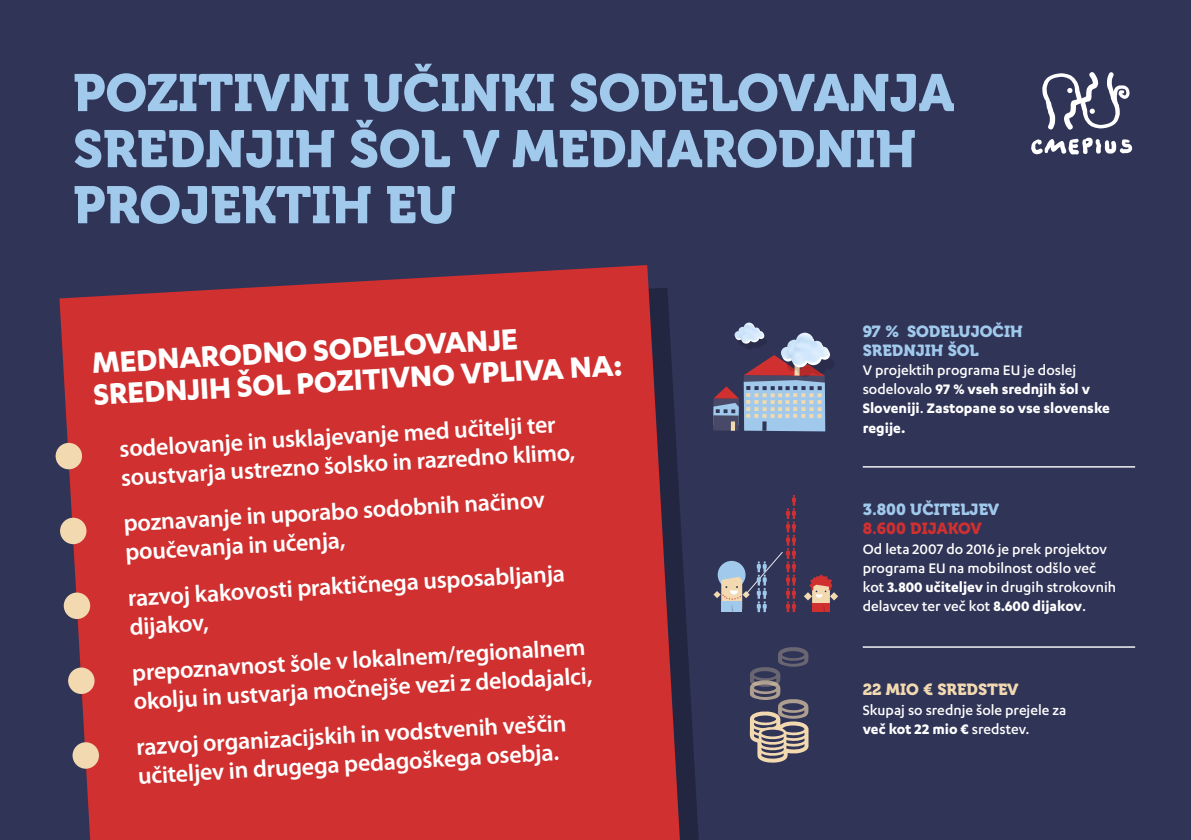
<style>
.page{position:relative;width:1191px;height:840px;background:#fff}
.page>*{position:absolute;margin:0;border:0;box-sizing:border-box;transform-origin:0 0}
.t1{font:52px "Museo 900";color:#a0c9ec}
.t2{font:700 34px/32.8px "Karbon";color:#fff}
.t3{font:600 24px/28.8px "Myriad Pro";color:#fff}
.t4{font:500 16px/19.2px "Karbon";color:#fff}
.t5{font:700 16px/19.2px "Karbon";color:#fff}
.t6{font:16px/19.2px "Museo 900";color:#a0c9ec}
.t7{font:16px "Museo 900";color:#f2d9b0}
.t8{font:16px "Museo 900";color:#d0302f}
.s1{font-weight:500}
.s2{font-weight:700}
</style>
<div class="page">
<div style="left:0;top:0;width:1191px;height:839px;background:#303457"></div>
<svg style="left:713px;top:332px;width:121px;height:99px"></svg>
<img style="left:734px;top:322px;width:29px;height:20px">
<svg style="left:749px;top:647px;width:59px;height:115px"></svg>
<hr style="left:862px;top:466px;width:273px;height:1px;background:#fff">
<hr style="left:862px;top:646px;width:273px;height:1px;background:#fff">
<svg style="left:680px;top:518px;width:19px;height:321px"></svg>
<svg style="left:59px;top:265px;width:621px;height:574px;background:#c33031"></svg>
<svg style="left:804px;top:574px;width:34px;height:37px"></svg>
<svg style="left:713px;top:494px;width:83px;height:117px"></svg>
<svg style="left:1031px;top:137px;width:101px;height:18px"></svg>
<svg style="left:1042px;top:72px;width:87px;height:58px"></svg>
<div style="left:55px;top:442px;width:27px;height:27px;background:#f2d9b0;border-radius:50%"></div>
<div style="left:60px;top:517px;width:27px;height:27px;background:#f2d9b0;border-radius:50%"></div>
<div style="left:64px;top:592px;width:26px;height:26px;background:#f2d9b0;border-radius:50%"></div>
<div style="left:68px;top:667px;width:27px;height:26px;background:#f2d9b0;border-radius:50%"></div>
<div style="left:72px;top:741px;width:27px;height:27px;background:#f2d9b0;border-radius:50%"></div>
<h1 class="t1" style="left:73px;top:63px;width:135px">POZITIVNI</h1>
<h1 class="t1" style="left:363px;top:63px;width:106px">UČINKI</h1>
<h1 class="t1" style="left:569px;top:63px;width:36px">SODE</h1>
<h1 class="t1" style="left:708px;top:63px;width:248px">LOVANJ A</h1>
<h1 class="t1" style="left:73px;top:119px;width:34px">SREDNJIH</h1>
<h1 class="t1" style="left:349px;top:119px;width:246px">ŠOL V MEDN</h1>
<h1 class="t1" style="left:667px;top:119px;width:72px">ARODNIH</h1>
<h1 class="t1" style="left:73px;top:175px;width:34px">PROJEKTIH</h1>
<h1 class="t1" style="left:385px;top:175px;width:70px">EU</h1>
<h2 class="t2" style="left:91px;top:344px;width:427px;rotate:-3deg">Mednar odno sodelovanje<br>SREDNJIH</h2>
<h2 class="t2" style="left:236px;top:368px;width:387px;rotate:-3deg">šol pozit ivno vpliva na:</h2>
<p class="t3" style="left:119px;top:432px;width:456px;rotate:-3deg">sodelovanje in usklajevanje med učitelji ter soustvarja ustrezno šolsko in razredno klimo,</p>
<p class="t3" style="left:123px;top:507px;width:423px;rotate:-3deg">poznavanje in uporabo sodobnih načinov poučevanja in učenja,</p>
<p class="t3" style="left:127px;top:581px;width:439px;line-height:29.6px;rotate:-3deg">razvoj kakovosti praktičnega usposabljanja dijakov,</p>
<p class="t3" style="left:131px;top:656px;width:461px;rotate:-3deg">prepoznavnost šole v lokalnem/regionalnem okolju in ustvarja močnejše vezi z delodajalci,</p>
<p class="t3" style="left:136px;top:730px;width:432px;rotate:-3deg">razvoj organizacijskih in vodstvenih veščin učiteljev in drugega pedagoškega osebja.</p>
<p class="t6" style="left:862px;top:321px;width:161px">97 % SODELUJOČIH<br>SREDNJIH ŠOL</p>
<p class="t5" style="left:862px;top:359px;width:249px"><span class="s1">V projektih programa EU je doslej sodelovalo</span> 97 % vseh srednjih šol v<br>Sloveniji<span class="s1">.</span> Zastopane so vse slovenske regije.</p>
<p class="t6" style="left:862px;top:500px;width:118px">3.800 UČITELJEV</p>
<p class="t8" style="left:862px;top:519px;width:98px">8.600 DIJAKOV</p>
<p class="t4" style="left:862px;top:538px;width:255px">Od leta 2007 do 2016 je prek projektov programa EU na mobilnost odšlo več kot <span class="s2">3.800 učiteljev</span> in drugih strokovnih delavcev ter več kot <span class="s2">8.600 dijakov</span>.</p>
<p class="t7" style="left:862px;top:680px;width:86px">22 MIO € SREDSTEV</p>
<p class="t4" style="left:862px;top:699px;width:205px">Skupaj so srednje šole prejele za <span class="s2">več kot 22 mio €</span> sredstev.</p>
</div>
